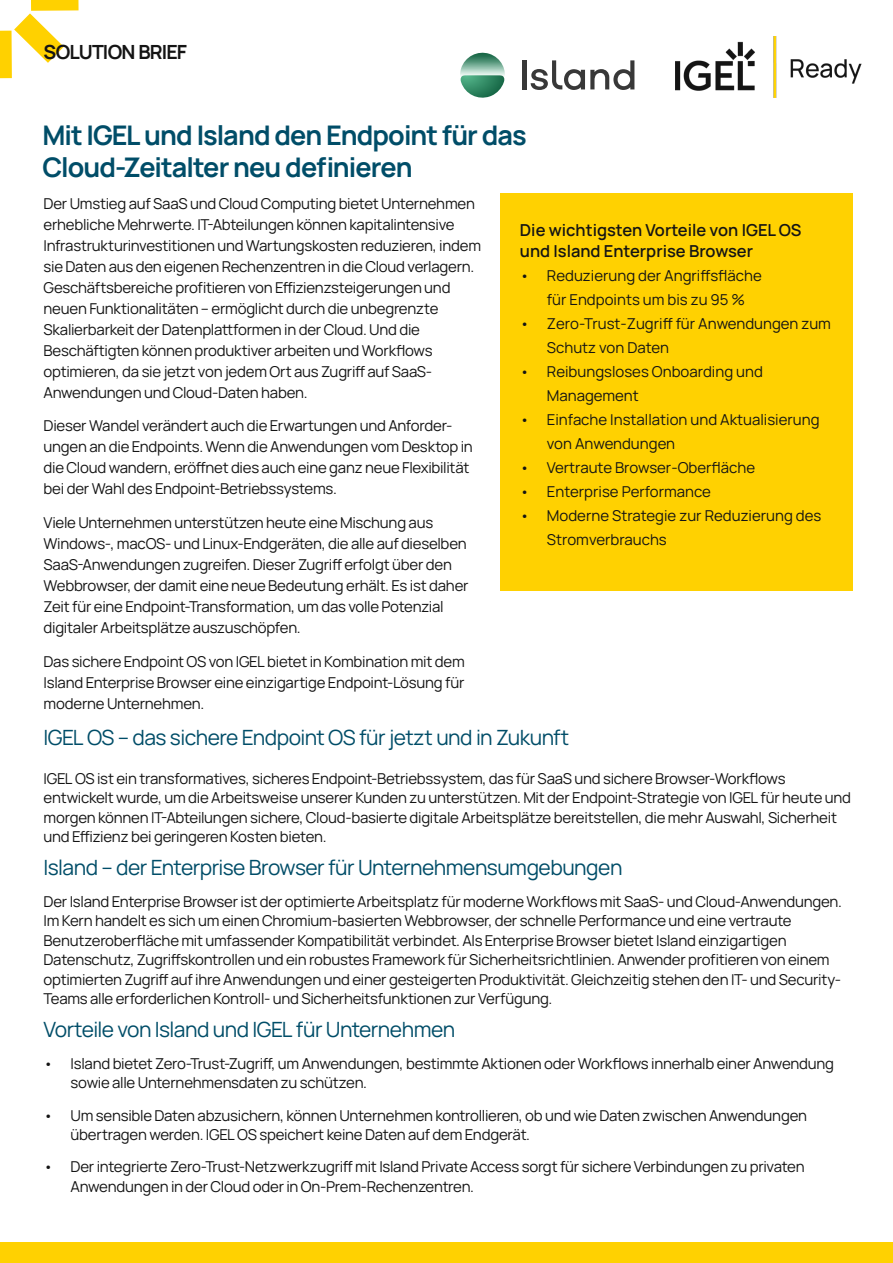
<style>
.page{position:relative;width:893px;height:1263px;background:#fff}
.page>*{position:absolute;margin:0;border:0;box-sizing:border-box;transform-origin:0 0}
.t1{font:700 27px/32.4px "Manrope";letter-spacing:-.035em;color:#004d68}
.t2{font:21px "Manrope";letter-spacing:-.025em;color:#004d68}
.t3{font:700 19.5px "Manrope";letter-spacing:-.04em;color:#141414}
.t4{font:600 16.5px/21px "Manrope";color:#141414}
.t5{font:15px/21px "Manrope";letter-spacing:-.015em;color:#141414}
</style>
<div class="page">
<div style="left:500px;top:193px;width:353px;height:397px;background:#ffd101"></div>
<div style="left:0;top:31px;width:12px;height:47px;background:#ffd100"></div>
<div style="left:31px;top:0;width:48px;height:11px;background:#ffd100"></div>
<svg style="left:14px;top:13px;width:50px;height:50px"></svg>
<img style="left:675px;top:36px;width:186px;height:61px">
<hr style="left:522px;top:60px;width:4px;height:29px;background:#383838">
<svg style="left:530px;top:60px;width:104px;height:30px"></svg>
<svg style="left:460px;top:52px;width:45px;height:46px"></svg>
<div style="left:0;top:1242px;width:893px;height:21px;background:#ffd101"></div>
<h3 class="t3" style="left:44px;top:36px;width:145px">SOLUTION BRIEF</h3>
<h1 class="t1" style="left:43px;top:117px;width:486px">Mit IGEL und Island den Endpoint für das<br>Cloud-Zeitalter neu definieren</h1>
<p class="t5" style="left:44px;top:192px;width:439px">Der Umstieg auf SaaS und Cloud Computing bietet Unternehmen erhebliche Mehrwerte. IT-Abteilungen können kapitalintensive Infrastrukturinvestitionen und Wartungskosten reduzieren, indem sie Daten aus den eigenen Rechenzentren in die Cloud verlagern.<br>Geschäftsbereiche profitieren von Effizienzsteigerungen und neuen Funktionalitäten – ermöglicht durch die unbegrenzte Skalierbarkeit der Datenplattformen in der Cloud. Und die Beschäftigten können produktiver arbeiten und Workflows optimieren, da sie jetzt von jedem Ort aus Zugriff auf SaaS-Anwendungen und Cloud-Daten haben.</p>
<p class="t5" style="left:44px;top:414px;width:431px">Dieser Wandel verändert auch die Erwartungen und Anforder&shy;ungen an die Endpoints. Wenn die Anwendungen vom Desktop in die Cloud wandern, eröffnet dies auch eine ganz neue Flexibilität bei der Wahl des Endpoint-Betriebssystems.</p>
<p class="t5" style="left:44px;top:511px;width:426px">Viele Unternehmen unterstützen heute eine Mischung aus Windows-, macOS- und Linux-Endgeräten, die alle auf dieselben SaaS-Anwendungen zugreifen. Dieser Zugriff erfolgt über den Webbrowser, der damit eine neue Bedeutung erhält. Es ist daher Zeit für eine Endpoint-Transformation, um das volle Potenzial digitaler Arbeitsplätze auszuschöpfen.</p>
<p class="t5" style="left:44px;top:650px;width:423px;text-align:justify">Das sichere Endpoint OS von IGEL bietet in Kombination mit dem Island Enterprise Browser eine einzigartige Endpoint-Lösung für moderne Unternehmen.</p>
<p class="t4" style="left:520px;top:218px;width:283px">Die wichtigsten Vorteile von IGEL OS und Island Enterprise Browser</p>
<p class="t5" style="left:547px;top:262px;width:216px;line-height:24px;text-indent:-27px">• Reduzierung der Angriffsfläche für Endpoints um bis zu 95 %</p>
<p class="t5" style="left:547px;top:310px;width:286px;line-height:24px;text-indent:-27px">• Zero-Trust-Zugriff für Anwendungen zum<br>Schutz von Daten</p>
<p class="t5" style="left:547px;top:358px;width:217px;line-height:24px;text-indent:-27px">• Reibungsloses Onboarding und<br>Management</p>
<p class="t5" style="left:547px;top:406px;width:274px;line-height:24px;text-indent:-27px">• Einfache Installation und Aktualisierung von Anwendungen</p>
<p class="t5" style="left:520px;top:456px;width:237px">• Vertraute Browser-Oberfläche</p>
<p class="t5" style="left:520px;top:480px;width:193px">• Enterprise Performance</p>
<p class="t5" style="left:547px;top:502px;width:276px;line-height:24px;text-indent:-27px">• Moderne Strategie zur Reduzierung des<br>Stromverbrauchs</p>
<h2 class="t2" style="left:44px;top:721px;width:527px">IGEL OS – das sichere Endpoint OS für jetzt und in Zukunft</h2>
<p class="t5" style="left:44px;top:768px;width:809px;line-height:19.5px">IGEL OS ist ein transformatives, sicheres Endpoint-Betriebssystem, das für SaaS und sichere Browser-Workflows entwickelt wurde, um die Arbeitsweise unserer Kunden zu unterstützen. Mit der Endpoint-Strategie von IGEL für heute und morgen können IT-Abteilungen sichere, Cloud-basierte digitale Arbeitsplätze bereitstellen, die mehr Auswahl, Sicherheit und Effizienz bei geringeren Kosten bieten.</p>
<h2 class="t2" style="left:44px;top:851px;width:580px">Island – der Enterprise Browser für Unternehmensumgebungen</h2>
<p class="t5" style="left:44px;top:891px;width:800px;line-height:19.5px">Der Island Enterprise Browser ist der optimierte Arbeitsplatz für moderne Workflows mit SaaS- und Cloud-Anwendungen.<br>Im Kern handelt es sich um einen Chromium-basierten Webbrowser, der schnelle Performance und eine vertraute Benutzeroberfläche mit umfassender Kompatibilität verbindet. Als Enterprise Browser bietet Island einzigartigen Datenschutz, Zugriffskontrollen und ein robustes Framework für Sicherheitsrichtlinien. Anwender profitieren von einem optimierten Zugriff auf ihre Anwendungen und einer gesteigerten Produktivität. Gleichzeitig stehen den IT- und Security-Teams alle erforderlichen Kontroll- und Sicherheitsfunktionen zur Verfügung.</p>
<h2 class="t2" style="left:44px;top:1013px;width:413px">Vorteile von Island und IGEL für Unternehmen</h2>
<p class="t5" style="left:71px;top:1053px;width:765px;line-height:19.5px;text-indent:-27px">• Island bietet Zero-Trust-Zugriff, um Anwendungen, bestimmte Aktionen oder Workflows innerhalb einer Anwendung sowie alle Unternehmensdaten zu schützen.</p>
<p class="t5" style="left:71px;top:1104px;width:738px;line-height:19.5px;text-indent:-27px">• Um sensible Daten abzusichern, können Unternehmen kontrollieren, ob und wie Daten zwischen Anwendungen übertragen werden. IGEL OS speichert keine Daten auf dem Endgerät.</p>
<p class="t5" style="left:71px;top:1156px;width:736px;line-height:19.5px;text-indent:-27px">• Der integrierte Zero-Trust-Netzwerkzugriff mit Island Private Access sorgt für sichere Verbindungen zu privaten<br>Anwendungen in der Cloud oder in On-Prem-Rechenzentren.</p>
</div>
